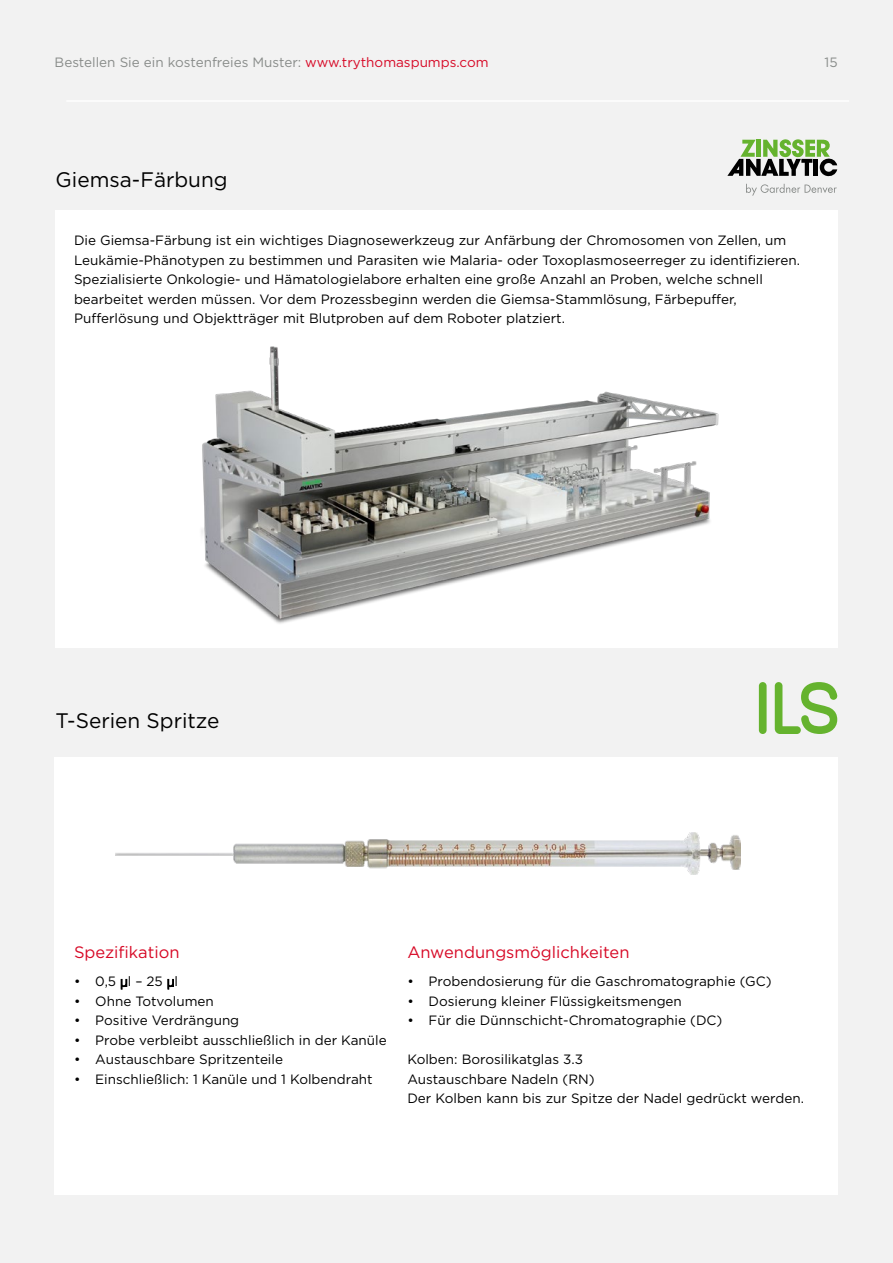
<style>
.page{position:relative;width:893px;height:1263px;background:#f2f2f2}
.page>*{position:absolute;margin:0;border:0;box-sizing:border-box;transform-origin:0 0}
.t1{font:21px "Gotham";color:#000}
.t2{font:16.5px "Gotham";color:#d70926}
.t3{font:13.5px/19.5px "Gotham";color:#000}
.t4{font:13.5px "Gotham";color:#898c8a}
.s1{color:#d70926}
.s2{font-family:"Helvetica";font-weight:300}
</style>
<div class="page">
<hr style="left:66px;top:100px;width:783px;height:2px;background:#fff">
<svg style="left:746px;top:184px;width:91px;height:12px"></svg>
<svg style="left:727px;top:139px;width:110px;height:38px"></svg>
<div style="left:55px;top:757px;width:783px;height:437px;background:#fff"></div>
<div style="left:55px;top:211px;width:783px;height:437px;background:#fff"></div>
<div style="left:759px;top:682px;width:8px;height:52px;background:#65b32e;border-radius:4px"></div>
<svg style="left:775px;top:682px;width:62px;height:52px"></svg>
<img style="left:201px;top:346px;width:518px;height:278px">
<img style="left:115px;top:832px;width:625px;height:42px">
<svg style="left:121px;top:979px;width:6px;height:10px"></svg>
<svg style="left:168px;top:979px;width:6px;height:10px"></svg>
<p class="t4" style="left:55px;top:54px;width:435px">Bestellen Sie ein kostenfreies Muster: <span class="s1">www.trythomaspumps.com</span></p>
<p class="t4" style="left:825px;top:54px;width:15px">15</p>
<h1 class="t1" style="left:56px;top:168px;width:174px">Giemsa-Färbung</h1>
<p class="t3" style="left:74px;top:230px;width:727px">Die Giemsa-Färbung ist ein wichtiges Diagnosewerkzeug zur Anfärbung der Chromosomen von Zellen, um Leukämie-Phänotypen zu bestimmen und Parasiten wie Malaria- oder Toxoplasmoseerreger zu identifizieren.<br>Spezialisierte Onkologie- und Hämatologielabore erhalten eine große Anzahl an Proben, welche schnell bearbeitet werden müssen. Vor dem Prozessbeginn werden die Giemsa-Stammlösung, Färbepuffer, Pufferlösung und Objektträger mit Blutproben auf dem Roboter platziert.</p>
<h1 class="t1" style="left:56px;top:709px;width:165px">T-Serien Spritze</h1>
<p class="t2" style="left:74px;top:943px;width:107px">Spezifikation</p>
<p class="t3" style="left:74px;top:972px;width:106px">• 0,5 <span class="s2">μ</span>l – 25 <span class="s2">μ</span>l</p>
<p class="t3" style="left:74px;top:991px;width:141px">• Ohne Totvolumen</p>
<p class="t3" style="left:74px;top:1011px;width:167px">• Positive Verdrängung</p>
<p class="t3" style="left:74px;top:1030px;width:314px">• Probe verbleibt ausschließlich in der Kanüle</p>
<p class="t3" style="left:74px;top:1050px;width:211px">• Austauschbare Spritzenteile</p>
<p class="t3" style="left:74px;top:1069px;width:300px">• Einschließlich: 1 Kanüle und 1 Kolbendraht</p>
<p class="t2" style="left:407px;top:943px;width:224px">Anwendungsmöglichkeiten</p>
<p class="t3" style="left:407px;top:972px;width:366px">• Probendosierung für die Gaschromatographie (GC)</p>
<p class="t3" style="left:407px;top:991px;width:276px">• Dosierung kleiner Flüssigkeitsmengen</p>
<p class="t3" style="left:407px;top:1011px;width:317px">• Für die Dünnschicht-Chromatographie (DC)</p>
<p class="t3" style="left:407px;top:1050px;width:398px">Kolben: Borosilikatglas 3.3<br>Austauschbare Nadeln (RN)<br>Der Kolben kann bis zur Spitze der Nadel gedrückt werden.</p>
</div>
